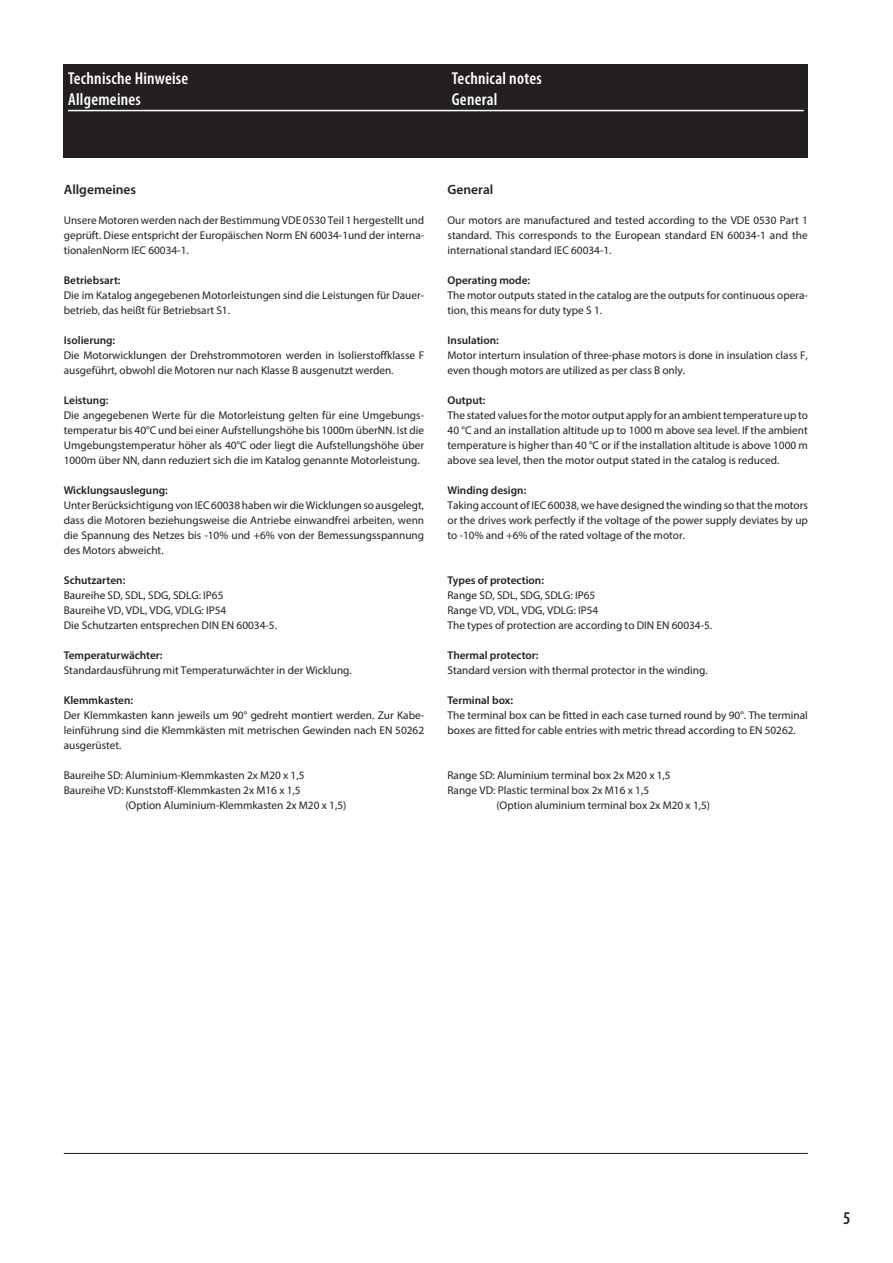
<style>
.page{position:relative;width:893px;height:1263px;background:#fff}
.page>*{position:absolute;margin:0;border:0;box-sizing:border-box;transform-origin:0 0}
.t1{font:600 condensed 18px "Myriad Pro";color:#231f20}
.t2{font:600 condensed 17.25px/20.7px "Myriad Pro";letter-spacing:.015em;color:#fff}
.t3{font:600 13.5px "Myriad Pro";color:#231f20}
.t4{font:11.25px/15px "Myriad Pro";color:#231f20;text-align:justify}
.t5{font:600 11.25px "Myriad Pro";color:#231f20}
</style>
<div class="page">
<hr style="left:64px;top:1153px;width:744px;height:1px;background:#231f20">
<div style="left:64px;top:64px;width:744px;height:93px;background:#231f20"></div>
<hr style="left:68px;top:110px;width:736px;height:1px;background:#fff">
<h2 class="t2" style="left:68px;top:68px;width:122px">Technische Hinweise<br>Allgemeines</h2>
<h2 class="t2" style="left:452px;top:68px;width:91px">Technical notes<br>General</h2>
<p class="t3" style="left:64px;top:180px;width:74px">Allgemeines</p>
<p class="t4" style="left:64px;top:212px;width:362px">Unsere Motoren werden nach der Bestimmung VDE 0530 Teil 1 hergestellt und geprüft. Diese entspricht der Europäischen Norm EN 60034-1und der interna&shy;tionalenNorm IEC 60034-1.</p>
<p class="t5" style="left:64px;top:273px;width:58px">Betriebsart:</p>
<p class="t4" style="left:64px;top:287px;width:362px">Die im Katalog angegebenen Motorleistungen sind die Leistungen für Dauer&shy;betrieb, das heißt für Betriebsart S1.</p>
<p class="t5" style="left:64px;top:333px;width:53px">Isolierung:</p>
<p class="t4" style="left:64px;top:347px;width:362px">Die Motorwicklungen der Drehstrommotoren werden in Isolierstoffklasse F ausgeführt, obwohl die Motoren nur nach Klasse B ausgenutzt werden.</p>
<p class="t5" style="left:64px;top:393px;width:46px">Leistung:</p>
<p class="t4" style="left:64px;top:407px;width:362px">Die angegebenen Werte für die Motorleistung gelten für eine Umgebungs&shy;temperatur bis 40°C und bei einer Aufstellungshöhe bis 1000m überNN. Ist die Umgebungstemperatur höher als 40°C oder liegt die Aufstellungshöhe über 1000m über NN, dann reduziert sich die im Katalog genannte Motorleistung.</p>
<p class="t5" style="left:64px;top:483px;width:106px">Wicklungsauslegung:</p>
<p class="t4" style="left:64px;top:497px;width:362px">Unter Berücksichtigung von IEC 60038 haben wir die Wicklungen so ausgelegt, dass die Motoren beziehungsweise die Antriebe einwandfrei arbeiten, wenn die Spannung des Netzes bis -10% und +6% von der Bemessungsspannung des Motors abweicht.</p>
<p class="t5" style="left:64px;top:573px;width:63px">Schutzarten:</p>
<p class="t4" style="left:64px;top:587px;width:215px;text-align:left">Baureihe SD, SDL, SDG, SDLG: IP65<br>Baureihe VD, VDL, VDG, VDLG: IP54<br>Die Schutzarten entsprechen DIN EN 60034-5.</p>
<p class="t5" style="left:64px;top:648px;width:100px">Temperaturwächter:</p>
<p class="t4" style="left:64px;top:662px;width:290px">Standardausführung mit Temperaturwächter in der Wicklung.</p>
<p class="t5" style="left:64px;top:693px;width:71px">Klemmkasten:</p>
<p class="t4" style="left:64px;top:707px;width:362px">Der Klemmkasten kann jeweils um 90° gedreht montiert werden. Zur Kabe&shy;leinführung sind die Klemmkästen mit metrischen Gewinden nach EN 50262 ausgerüstet.</p>
<p class="t4" style="left:64px;top:767px;width:242px">Baureihe SD: Aluminium-Klemmkasten 2x M20 x 1,5</p>
<p class="t4" style="left:64px;top:782px;width:238px">Baureihe VD: Kunststoff-Klemmkasten 2x M16 x 1,5</p>
<p class="t4" style="left:125px;top:797px;width:222px">(Option Aluminium-Klemmkasten 2x M20 x 1,5)</p>
<p class="t3" style="left:448px;top:180px;width:47px">General</p>
<p class="t4" style="left:448px;top:212px;width:362px">Our motors are manufactured and tested according to the VDE 0530 Part 1 standard. This corresponds to the European standard EN 60034-1 and the international standard IEC 60034-1.</p>
<p class="t5" style="left:448px;top:273px;width:84px">Operating mode:</p>
<p class="t4" style="left:448px;top:287px;width:362px">The motor outputs stated in the catalog are the outputs for continuous opera&shy;tion, this means for duty type S 1.</p>
<p class="t5" style="left:448px;top:333px;width:53px">Insulation:</p>
<p class="t4" style="left:448px;top:347px;width:362px">Motor interturn insulation of three-phase motors is done in insulation class F, even though motors are utilized as per class B only.</p>
<p class="t5" style="left:448px;top:393px;width:39px">Output:</p>
<p class="t4" style="left:448px;top:407px;width:362px">The stated values for the motor output apply for an ambient temperature up to 40 °C and an installation altitude up to 1000 m above sea level. If the ambient temperature is higher than 40 °C or if the installation altitude is above 1000 m above sea level, then the motor output stated in the catalog is reduced.</p>
<p class="t5" style="left:448px;top:483px;width:80px">Winding design:</p>
<p class="t4" style="left:448px;top:497px;width:362px">Taking account of IEC 60038, we have designed the winding so that the motors or the drives work perfectly if the voltage of the power supply deviates by up to -10% and +6% of the rated voltage of the motor.</p>
<p class="t5" style="left:448px;top:573px;width:98px">Types of protection:</p>
<p class="t4" style="left:448px;top:587px;width:266px;text-align:left">Range SD, SDL, SDG, SDLG: IP65<br>Range VD, VDL, VDG, VDLG: IP54<br>The types of protection are according to DIN EN 60034-5.</p>
<p class="t5" style="left:448px;top:648px;width:93px">Thermal protector:</p>
<p class="t4" style="left:448px;top:662px;width:262px">Standard version with thermal protector in the winding.</p>
<p class="t5" style="left:448px;top:693px;width:67px">Terminal box:</p>
<p class="t4" style="left:448px;top:707px;width:362px">The terminal box can be fitted in each case turned round by 90°. The terminal boxes are fitted for cable entries with metric thread according to EN 50262.</p>
<p class="t4" style="left:448px;top:767px;width:225px">Range SD: Aluminium terminal box 2x M20 x 1,5</p>
<p class="t4" style="left:448px;top:782px;width:203px">Range VD: Plastic terminal box 2x M16 x 1,5</p>
<p class="t4" style="left:496px;top:797px;width:215px">(Option aluminium terminal box 2x M20 x 1,5)</p>
<h1 class="t1" style="left:843px;top:1208px;width:9px">5</h1>
</div>
